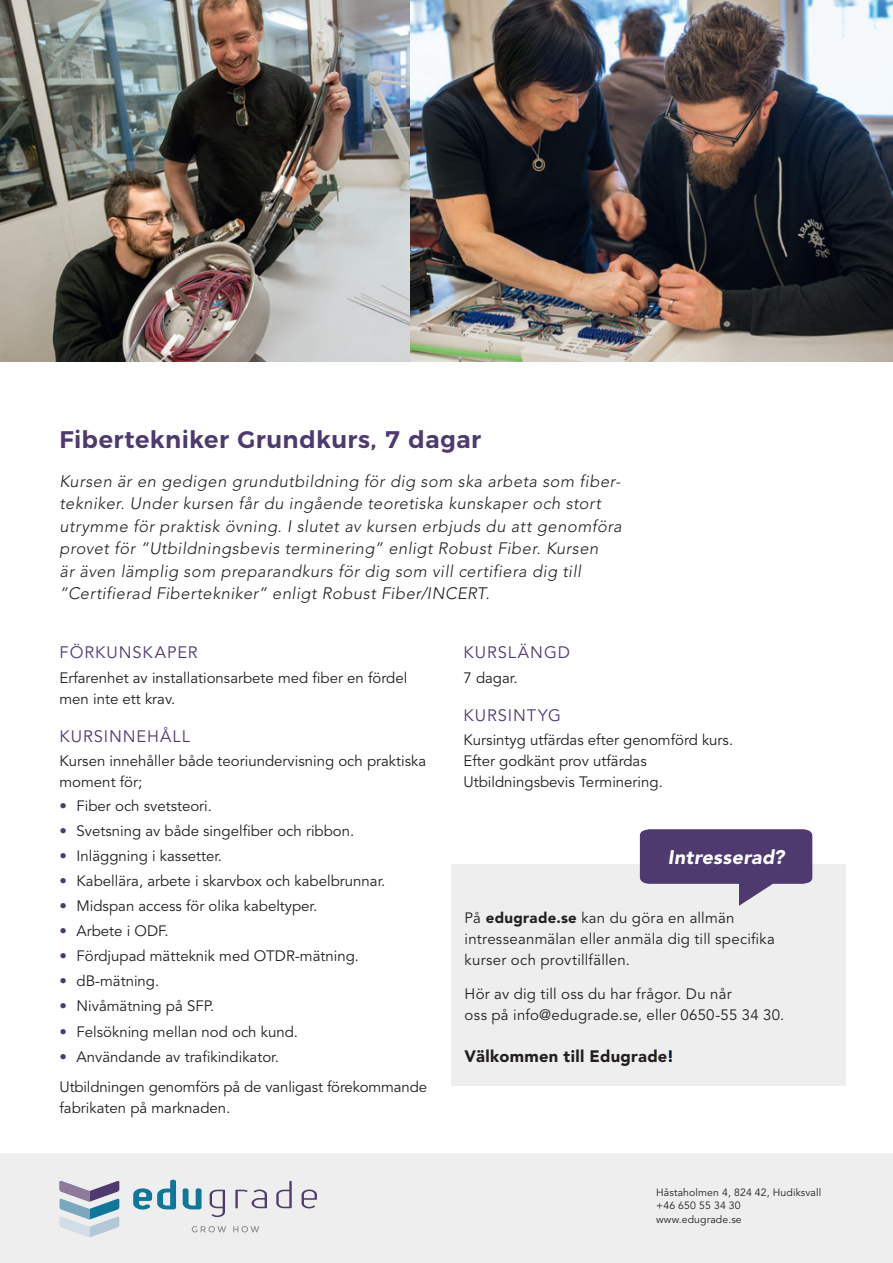
<style>
.page{position:relative;width:893px;height:1263px;background:#fff}
.page>*{position:absolute;margin:0;border:0;box-sizing:border-box;transform-origin:0 0}
.Kursrubrik{font:600 24px "Montserrat";letter-spacing:.02em;color:#4e3a6f}
.Rubrik_13_p{font:italic 900 19.5px "Avenir LT Std";letter-spacing:.015em;color:#fff}
.Ingress{font:italic 300 16.5px/22.5px "Avenir LT Std";letter-spacing:.03em;color:#231f20}
.Mellanrubrik_VERSALE{font:16.5px "Avenir LT Std";letter-spacing:.055em;color:#4e3a6f}
.Rubrik_13_p-2{font:900 16.5px "Avenir LT Std";letter-spacing:.02em;color:#231f20}
.Rubrik_13_p-3{font:15px/21px "Avenir LT Std";color:#231f20}
.Brödtext{font:15px/21px "Avenir LT Std";color:#231f20}
.Brödtext_svart_10_14{font:15px/21px "Avenir LT Std";letter-spacing:.015em;color:#231f20}
.t1{font:10.5px/13.5px "Avenir LT Std";letter-spacing:.01em;color:#231f20}
.s1{color:#4e3a6f}
.s2{font-weight:900}
.s3{color:#03143e}
</style>
<div class="page">
<img style="left:0;top:0;width:410px;height:361px">
<img style="left:410px;top:0;width:483px;height:361px">
<div style="left:0;top:1153px;width:893px;height:110px;background:#eeeeef"></div>
<svg style="left:210px;top:1181px;width:107px;height:36px"></svg>
<svg style="left:133px;top:1180px;width:69px;height:30px"></svg>
<svg style="left:192px;top:1226px;width:67px;height:6px"></svg>
<svg style="left:60px;top:1180px;width:59px;height:57px"></svg>
<div style="left:451px;top:864px;width:395px;height:222px;background:#eeeeef"></div>
<svg style="left:640px;top:829px;width:172px;height:77px"></svg>
<p class="Kursrubrik" style="left:60px;top:420px;width:423px">Fibertekniker Grundkurs, 7 dagar</p>
<p class="Ingress" style="left:60px;top:470px;width:564px">Kursen är en gedigen grundutbildning för dig som ska arbeta som fiber&shy;tekniker. Under kursen får du ingående teoretiska kunskaper och stort utrymme för praktisk övning. I slutet av kursen erbjuds du att genomföra provet för ”Utbildningsbevis terminering” enligt Robust Fiber. Kursen<br>är även lämplig som preparandkurs för dig som vill certifiera dig till ”Certifierad Fibertekniker” enligt Robust Fiber/INCERT.</p>
<p class="Mellanrubrik_VERSALE" style="left:60px;top:643px;width:140px">FÖRKUNSKAPER</p>
<p class="Brödtext" style="left:60px;top:667px;width:349px">Erfarenhet av installationsarbete med fiber en fördel men inte ett krav.</p>
<p class="Mellanrubrik_VERSALE" style="left:60px;top:726px;width:132px">KURSINNEHÅLL</p>
<p class="Brödtext" style="left:60px;top:751px;width:368px">Kursen innehåller både teoriundervisning och praktiska moment för;</p>
<p class="Rubrik_13_p-3" style="left:60px;top:796px;width:154px"><span class="s1">•</span> Fiber och svetsteori.</p>
<p class="Rubrik_13_p-3" style="left:60px;top:821px;width:296px"><span class="s1">•</span> Svetsning av både singelfiber och ribbon.</p>
<p class="Rubrik_13_p-3" style="left:60px;top:846px;width:164px"><span class="s1">•</span> Inläggning i kassetter.</p>
<p class="Rubrik_13_p-3" style="left:60px;top:871px;width:327px"><span class="s1">•</span> Kabellära, arbete i skarvbox och kabelbrunnar.</p>
<p class="Rubrik_13_p-3" style="left:60px;top:896px;width:259px"><span class="s1">•</span> Midspan access för olika kabeltyper.</p>
<p class="Rubrik_13_p-3" style="left:60px;top:921px;width:111px"><span class="s1">•</span> Arbete i ODF.</p>
<p class="Rubrik_13_p-3" style="left:60px;top:946px;width:301px"><span class="s1">•</span> Fördjupad mätteknik med OTDR-mätning.</p>
<p class="Rubrik_13_p-3" style="left:60px;top:971px;width:101px"><span class="s1">•</span> dB-mätning.</p>
<p class="Rubrik_13_p-3" style="left:60px;top:996px;width:156px"><span class="s1">•</span> Nivåmätning på SFP.</p>
<p class="Rubrik_13_p-3" style="left:60px;top:1021px;width:240px"><span class="s1">•</span> Felsökning mellan nod och kund.</p>
<p class="Rubrik_13_p-3" style="left:60px;top:1046px;width:221px"><span class="s1">•</span> Användande av trafikindikator.</p>
<p class="Brödtext" style="left:60px;top:1077px;width:369px">Utbildningen genomförs på de vanligast förekommande fabrikaten på marknaden.</p>
<p class="Mellanrubrik_VERSALE" style="left:463px;top:643px;width:108px">KURSLÄNGD</p>
<p class="Brödtext" style="left:463px;top:667px;width:56px">7 dagar.</p>
<p class="Mellanrubrik_VERSALE" style="left:463px;top:705px;width:99px">KURSINTYG</p>
<p class="Brödtext" style="left:463px;top:730px;width:271px">Kursintyg utfärdas efter genomförd kurs.<br>Efter godkänt prov utfärdas</p>
<p class="Brödtext" style="left:463px;top:772px;width:201px">Utbildningsbevis Terminering.</p>
<p class="Rubrik_13_p" style="left:668px;top:845px;width:118px">Intresserad?</p>
<p class="Rubrik_13_p-3" style="left:465px;top:908px;width:312px">På <span class="s2">edugrade.se</span> kan du göra en allmän intresseanmälan eller anmäla dig till specifika kurser och provtillfällen.</p>
<p class="Brödtext_svart_10_14" style="left:465px;top:984px;width:321px">Hör av dig till oss du har frågor. Du når<br>oss på info@edugrade.se, eller 0650-55 34 30.</p>
<p class="Rubrik_13_p-2" style="left:465px;top:1047px;width:211px">Välkommen till Edugrade<span class="s3">!</span></p>
<p class="t1" style="left:656px;top:1186px;width:166px">Håstaholmen 4, 824 42, Hudiksvall +46 650 55 34 30 www.edugrade.se</p>
</div>
